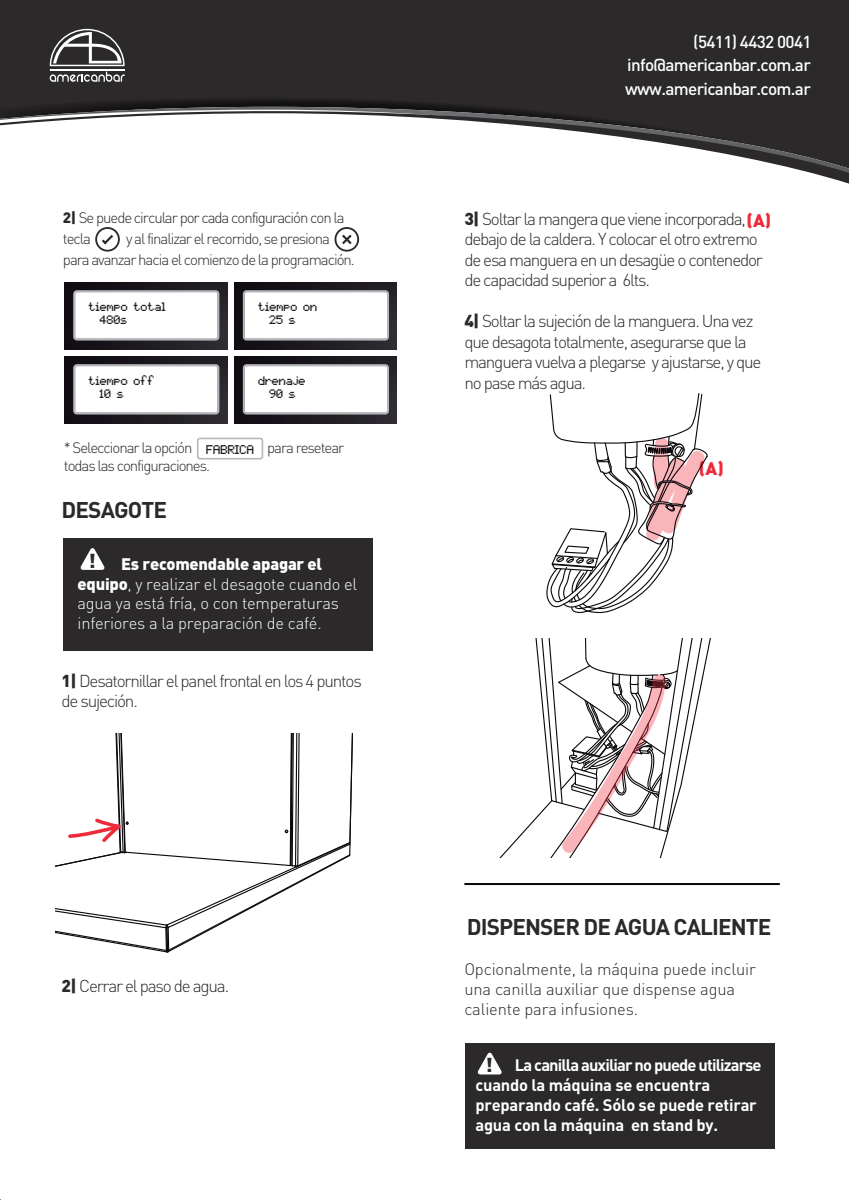
<style>
.page{position:relative;width:849px;height:1200px;background:#fff}
.page>*{position:absolute;margin:0;border:0;box-sizing:border-box;transform-origin:0 0}
.t1{font:700 22.5px "DIN";letter-spacing:-.04em;color:#2b292a}
.t2{font:900 19.95px "DIN";color:#2b292a}
.t3{font:900 18px "DIN";color:#ee2b3a}
.t4{font:300 17.1px/20.5px "DIN";letter-spacing:-.07em;color:#2b292a}
.t5{font:500 17.1px/23.5px "DIN";letter-spacing:-.04em;color:#fff;text-align:right}
.t6{font:700 16.5px/20px "DIN";letter-spacing:-.015em;color:#fff}
.t7{font:300 16.5px/20px "DIN";letter-spacing:-.015em;color:#fff}
.t8{font:300 16.5px/19.8px "DIN";letter-spacing:-.01em;color:#2b292a}
.t9{font:300 15px/21px "DIN";letter-spacing:-.07em;color:#2b292a}
.t10{font:10.2px "pixelmix";letter-spacing:-.04em;color:#231f20}
.t11{font:9.75px/13px "pixelmix";letter-spacing:-.04em;color:#231f20}
.s1{font-weight:900}
</style>
<div class="page">
<div style="left:0;top:0;width:848px;height:275px;background:#2b292a"></div>
<svg style="left:65px;top:99px;width:402px;height:8px"></svg>
<div style="left:0;top:184px;width:848px;height:113px;background:#fff"></div>
<svg style="left:30px;top:107px;width:485px;height:4px"></svg>
<svg style="left:0;top:111px;width:848px;height:73px;fill:#fff"></svg>
<hr style="left:464px;top:883px;width:315px;height:2px;background:#0c090d">
<svg style="left:50px;top:29px;width:75px;height:37px"></svg>
<svg style="left:50px;top:72px;width:75px;height:10px"></svg>
<hr style="left:50px;top:69px;width:75px;height:1px;background:#fff">
<div style="left:63px;top:539px;width:309px;height:112px;background:#2b292a"></div>
<div style="left:465px;top:1043px;width:309px;height:105px;background:#2b292a"></div>
<svg style="left:80px;top:548px;width:25px;height:22px"></svg>
<svg style="left:477px;top:1052px;width:25px;height:22px"></svg>
<svg style="left:56px;top:733px;width:297px;height:220px"></svg>
<svg style="left:65px;top:282px;width:162px;height:67px;background:#39373c"></svg>
<div style="left:75px;top:292px;width:142px;height:46px;background:#fff;border-radius:2px"></div>
<svg style="left:234px;top:282px;width:163px;height:67px;background:#39363c"></svg>
<div style="left:245px;top:292px;width:142px;height:46px;background:#fff;border-radius:2px"></div>
<svg style="left:65px;top:356px;width:162px;height:67px;background:#39363c"></svg>
<div style="left:75px;top:366px;width:142px;height:46px;background:#fff;border-radius:2px"></div>
<svg style="left:234px;top:356px;width:163px;height:67px;background:#39363b"></svg>
<div style="left:245px;top:366px;width:142px;height:46px;background:#fff;border-radius:2px"></div>
<svg style="left:95px;top:227px;width:25px;height:25px"></svg>
<svg style="left:334px;top:227px;width:25px;height:25px"></svg>
<div style="left:197px;top:438px;width:66px;height:21px;border:2px solid #b6b7bb;border-radius:2px"></div>
<svg style="left:546px;top:393px;width:162px;height:221px"></svg>
<svg style="left:500px;top:638px;width:211px;height:219px"></svg>
<p class="t9" style="left:63px;top:207px;width:283px"><span class="s1">2|</span> Se puede circular por cada configuración con la tecla</p>
<p class="t9" style="left:63px;top:228px;width:293px;text-indent:63px">y al finalizar el recorrido, se presiona para avanzar hacia el comienzo de la programación.</p>
<p class="t11" style="left:100px;top:301px;width:68px;text-indent:-11px">tiempo total<br>480s</p>
<p class="t11" style="left:269px;top:301px;width:50px;text-indent:-11px">tiempo on<br>25 s</p>
<p class="t11" style="left:100px;top:375px;width:57px;text-indent:-11px">tiempo off<br>10 s</p>
<p class="t11" style="left:258px;top:375px;width:49px;text-align:center">drenaje<br>90 s</p>
<p class="t9" style="left:64px;top:437px;width:130px">* Seleccionar la opción</p>
<p class="t9" style="left:267px;top:437px;width:79px">para resetear</p>
<p class="t9" style="left:64px;top:455px;width:148px">todas las configuraciones.</p>
<p class="t10" style="left:206px;top:444px;width:50px">FABRICA</p>
<h1 class="t1" style="left:62px;top:495px;width:107px">DESAGOTE</h1>
<p class="t2" style="left:88px;top:547px;width:9px">!</p>
<p class="t7" style="left:77px;top:553px;width:281px;text-indent:44px"><span class="s1">Es recomendable apagar el equipo</span>, y realizar el desagote cuando el agua ya está fría, o con temperaturas inferiores a la preparación de café.</p>
<p class="t4" style="left:62px;top:670px;width:301px"><span class="s1">1|</span> Desatornillar el panel frontal en los 4 puntos de sujeción.</p>
<p class="t4" style="left:62px;top:975px;width:169px"><span class="s1">2|</span> Cerrar el paso de agua.</p>
<p class="t5" style="left:627px;top:29px;width:186px">(5411) 4432 0041 info@americanbar.com.ar</p>
<p class="t5" style="left:625px;top:76px;width:187px">www.americanbar.com.ar</p>
<p class="t4" style="left:464px;top:208px;width:300px"><span class="s1">3|</span> Soltar la mangera que viene incorporada, debajo de la caldera. Y colocar el otro extremo de esa manguera en un desagüe o contenedor de capacidad superior a 6lts.</p>
<p class="t4" style="left:464px;top:311px;width:298px"><span class="s1">4|</span> Soltar la sujeción de la manguera. Una vez que desagota totalmente, asegurarse que la manguera vuelva a plegarse y ajustarse, y que no pase más agua.</p>
<p class="t3" style="left:746px;top:208px;width:27px">(A)</p>
<p class="t3" style="left:698px;top:456px;width:27px">(A)</p>
<h1 class="t1" style="left:466px;top:912px;width:306px">DISPENSER DE AGUA CALIENTE</h1>
<p class="t8" style="left:464px;top:959px;width:293px">Opcionalmente, la máquina puede incluir una canilla auxiliar que dispense agua caliente para infusiones.</p>
<p class="t2" style="left:485px;top:1052px;width:9px">!</p>
<p class="t6" style="left:475px;top:1054px;width:287px;text-indent:39px">La canilla auxiliar no puede utilizarse cuando la máquina se encuentra preparando café. Sólo se puede retirar agua con la máquina en stand by.</p>
</div>
